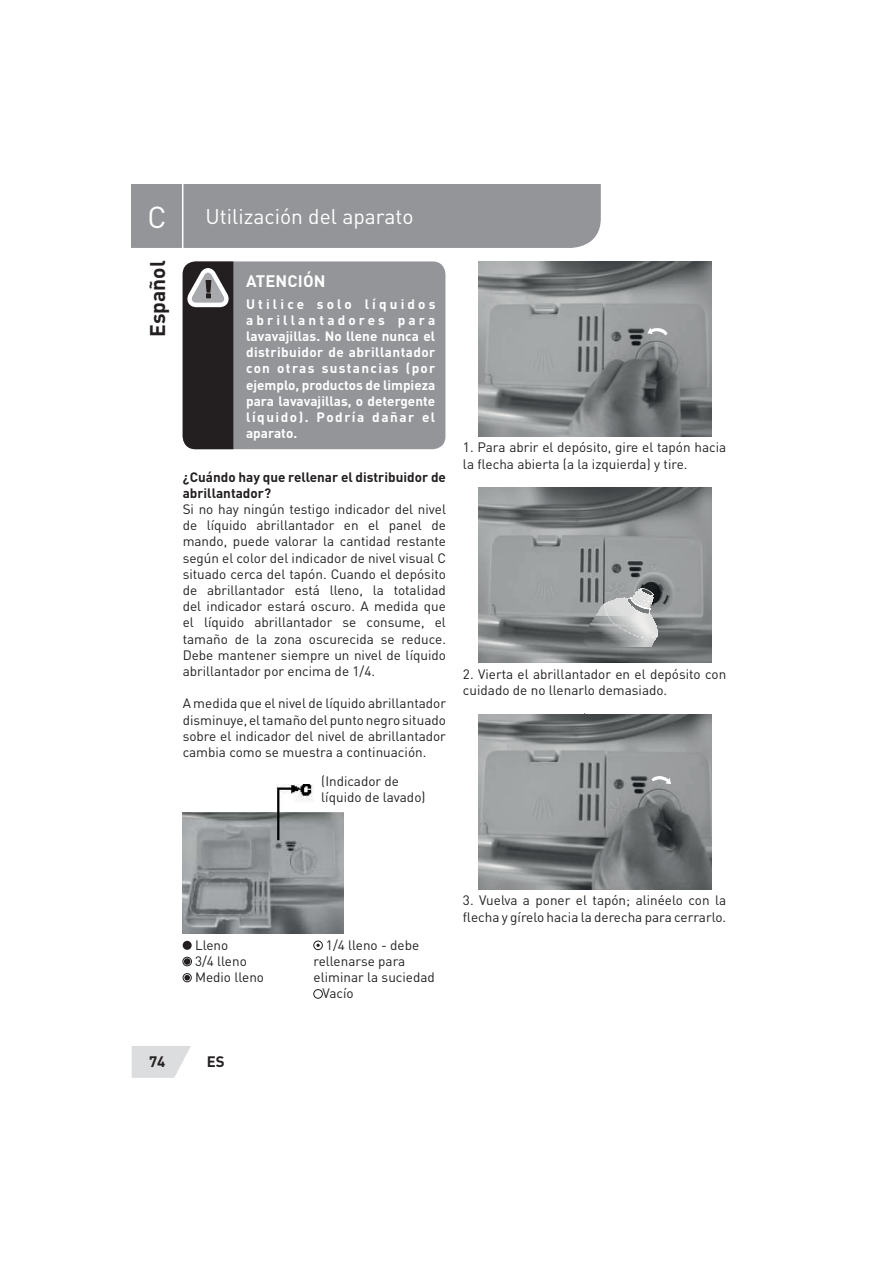
<style>
.page{position:relative;width:893px;height:1263px;background:#fff}
.page>*{position:absolute;margin:0;border:0;box-sizing:border-box;transform-origin:0 0}
.t1{font:30px "DIN Pro";color:#fff}
.t2{font:21px "DIN Pro";color:#fff}
.t3{font:700 21px "DIN Pro";color:#231f20}
.t4{font:700 16.5px "DIN Pro";letter-spacing:.01em;color:#fff}
.t5{font:700 15px "DIN Pro";color:#231f20}
.t6{font:13.5px/16.2px "DIN Pro";color:#231f20}
.t7{font:700 13.5px/16.2px "DIN Pro";color:#fff;text-align:justify}
.t8{font:700 13.5px/16.2px "DIN Pro";color:#231f20}
</style>
<div class="page">
<svg style="left:132px;top:1046px;width:59px;height:32px;background:#e1e1e2"></svg>
<div style="left:132px;top:185px;width:469px;height:63px;background:#939598"></div>
<hr style="left:182px;top:185px;width:1px;height:71px;background:#fff">
<div style="left:183px;top:261px;width:262px;height:188px;background:#939598;border-radius:13px"></div>
<svg style="left:183px;top:261px;width:50px;height:188px;background:#383536"></svg>
<img style="left:183px;top:784px;width:161px;height:150px">
<div style="left:183px;top:941px;width:9px;height:9px;background:#231f20;border-radius:50%"></div>
<div style="left:183px;top:957px;width:9px;height:9px;border:1px solid #231f20;border-radius:50%"></div>
<div style="left:184px;top:958px;width:6px;height:7px;background:#231f20;border-radius:50%"></div>
<div style="left:183px;top:973px;width:9px;height:9px;border:1px solid #231f20;border-radius:50%"></div>
<svg style="left:184px;top:975px;width:6px;height:6px"></svg>
<div style="left:314px;top:941px;width:9px;height:9px;border:1px solid #231f20;border-radius:50%"></div>
<svg style="left:316px;top:944px;width:4px;height:3px"></svg>
<div style="left:314px;top:989px;width:9px;height:9px;border:1px solid #231f20;border-radius:50%"></div>
<img style="left:478px;top:261px;width:233px;height:175px">
<svg style="left:647px;top:327px;width:20px;height:8px"></svg>
<img style="left:478px;top:488px;width:233px;height:174px">
<img style="left:597px;top:607px;width:5px;height:7px">
<svg style="left:602px;top:588px;width:55px;height:53px"></svg>
<img style="left:585px;top:614px;width:72px;height:25px">
<img style="left:584px;top:638px;width:71px;height:4px">
<img style="left:584px;top:641px;width:69px;height:3px">
<img style="left:586px;top:643px;width:67px;height:2px">
<img style="left:588px;top:644px;width:64px;height:3px">
<img style="left:590px;top:646px;width:61px;height:1px">
<img style="left:478px;top:714px;width:233px;height:175px">
<svg style="left:651px;top:775px;width:20px;height:9px"></svg>
<h1 class="t1" style="left:148px;top:206px;width:21px">C</h1>
<h2 class="t3" style="left:150px;top:337px;width:78px;rotate:-90deg">Español</h2>
<h2 class="t2" style="left:206px;top:209px;width:209px">Utilización del aparato</h2>
<p class="t4" style="left:246px;top:275px;width:81px">ATENCIÓN</p>
<p class="t7" style="left:246px;top:297px;width:191px">Utilice solo líquidos abrillantadores para lavavajillas. No llene nunca el distribuidor de abrillantador con otras sustancias (por ejemplo, productos de limpieza para lavavajillas, o detergente líquido). Podría dañar el aparato.</p>
<p class="t8" style="left:183px;top:470px;width:265px">¿Cuándo hay que rellenar el distribuidor de abrillantador?</p>
<p class="t6" style="left:183px;top:503px;width:265px;text-align:justify">Si no hay ningún testigo indicador del nivel de líquido abrillantador en el panel de mando, puede valorar la cantidad restante según el color del indicador de nivel visual C situado cerca del tapón. Cuando el depósito de abrillantador está lleno, la totalidad del indicador estará oscuro. A medida que el líquido abrillantador se consume, el tamaño de la zona oscurecida se reduce.<br>Debe mantener siempre un nivel de líquido abrillantador por encima de 1/4.</p>
<p class="t6" style="left:183px;top:697px;width:265px;text-align:justify">A medida que el nivel de líquido abrillantador disminuye, el tamaño del punto negro situado sobre el indicador del nivel de abrillantador cambia como se muestra a continuación.</p>
<p class="t6" style="left:321px;top:775px;width:106px">(Indicador de líquido de lavado)</p>
<p class="t6" style="left:463px;top:441px;width:265px">1. Para abrir el depósito, gire el tapón hacia la flecha abierta (a la izquierda) y tire.</p>
<p class="t6" style="left:463px;top:667px;width:265px">2. Vierta el abrillantador en el depósito con cuidado de no llenarlo demasiado.</p>
<p class="t6" style="left:195px;top:938px;width:71px">Lleno<br>3/4 lleno<br>Medio lleno</p>
<p class="t6" style="left:326px;top:938px;width:95px">1/4 lleno - debe</p>
<p class="t6" style="left:314px;top:955px;width:93px">rellenarse para</p>
<p class="t6" style="left:314px;top:971px;width:123px">eliminar la suciedad</p>
<p class="t6" style="left:323px;top:987px;width:33px">Vacío</p>
<p class="t5" style="left:149px;top:1056px;width:18px">74</p>
<p class="t5" style="left:207px;top:1056px;width:19px">ES</p>
<p class="t6" style="left:463px;top:894px;width:265px">3. Vuelva a poner el tapón; alinéelo con la flecha y gírelo hacia la derecha para cerrarlo.</p>
</div>
